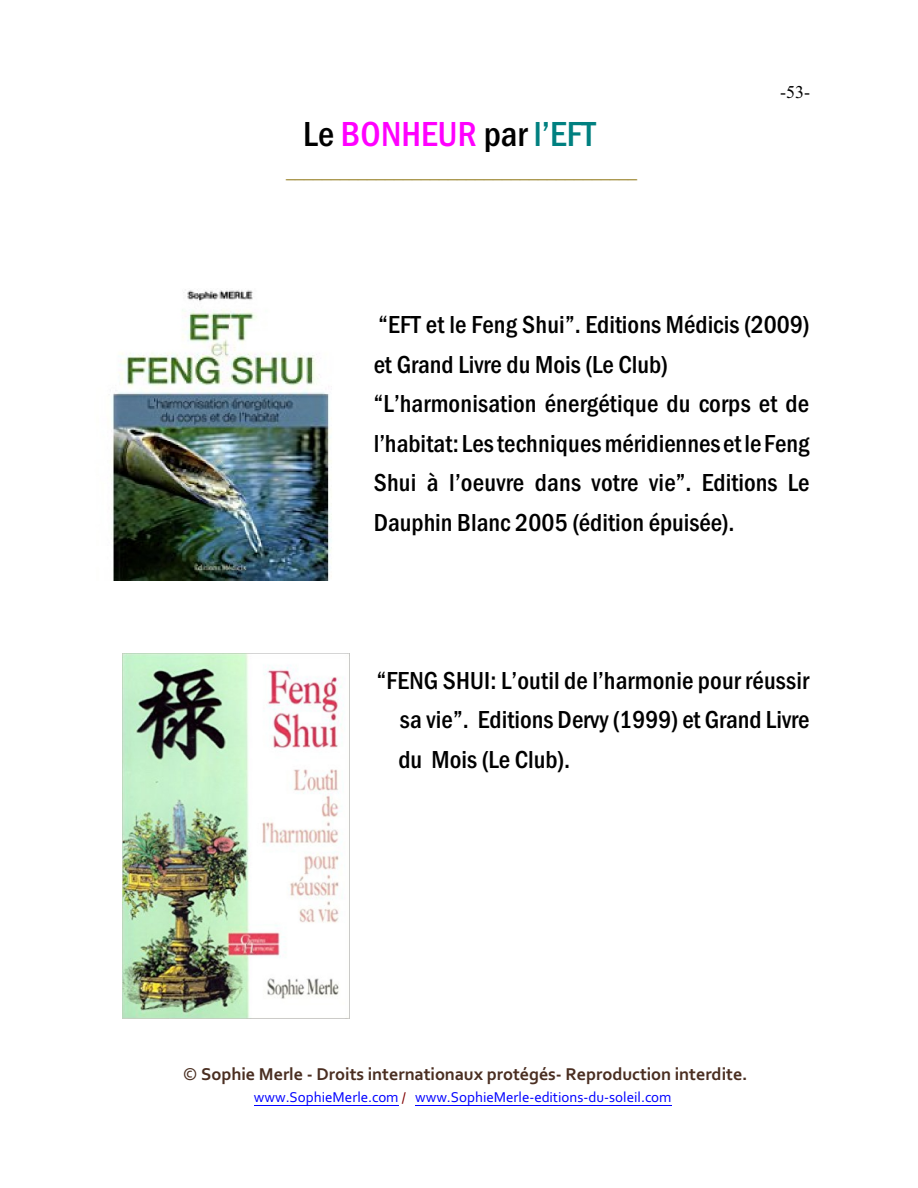
<style>
.page{position:relative;width:918px;height:1188px;background:#fff}
.page>*{position:absolute;margin:0;border:0;box-sizing:border-box;transform-origin:0 0}
.t1{font:500 condensed 36px "Franklin Gothic";letter-spacing:.005em;color:#f0f}
.t2{font:500 condensed 25.5px/39.6px "Franklin Gothic";letter-spacing:.005em;color:#000}
.t3{font:700 18px "Corbel";color:#4a2e21}
.t4{font:18px "Century Schoolbook";color:#856b00}
.t5{font:18px "Times New Roman";color:#000}
.t6{font:15px "Corbel";color:#00f}
.s1{color:#000}
.s2{color:#008080}
.s3{font-weight:400}
.s4{color:#800000}
</style>
<div class="page">
<img style="left:111px;top:289px;width:220px;height:291px">
<img style="left:123px;top:653px;width:227px;height:366px">
<hr style="left:254px;top:1105px;width:145px;height:1px;background:#00f">
<hr style="left:415px;top:1105px;width:257px;height:1px;background:#00f">
<h1 class="t1" style="left:303px;top:121px;width:294px"><span class="s1">Le</span> BONHEUR <span class="s1">par</span> <span class="s2">l’EFT</span></h1>
<p class="t4" style="left:286px;top:165px;width:352px">_______________________________________</p>
<p class="t5" style="left:780px;top:85px;width:31px">-53-</p>
<p class="t2" style="left:374px;top:307px;width:438px">“EFT et le Feng Shui”. Editions Médicis (2009) et Grand Livre du Mois (Le Club) “L’harmonisation énergétique du corps et de l’habitat: Lestechniquesméridienneset le Feng Shui à l’oeuvre dans votre vie”. Editions Le Dauphin Blanc 2005 (édition épuisée).</p>
<p class="t2" style="left:398px;top:663px;width:413px;text-align:justify;text-indent:-22px">“FENG SHUI: L’outil de l’harmonie pour réussir sa vie”. Editions Dervy (1999) et Grand Livre du Mois (Le Club).</p>
<p class="t3" style="left:183px;top:1067px;width:566px"><span class="s3">©</span> Sophie Merle - Droits internationaux protégés- Reproduction interdite.</p>
<p class="t6" style="left:254px;top:1091px;width:419px">www.SophieMerle.com <span class="s4">/</span> www.SophieMerle-editions-du-soleil.com</p>
</div>
